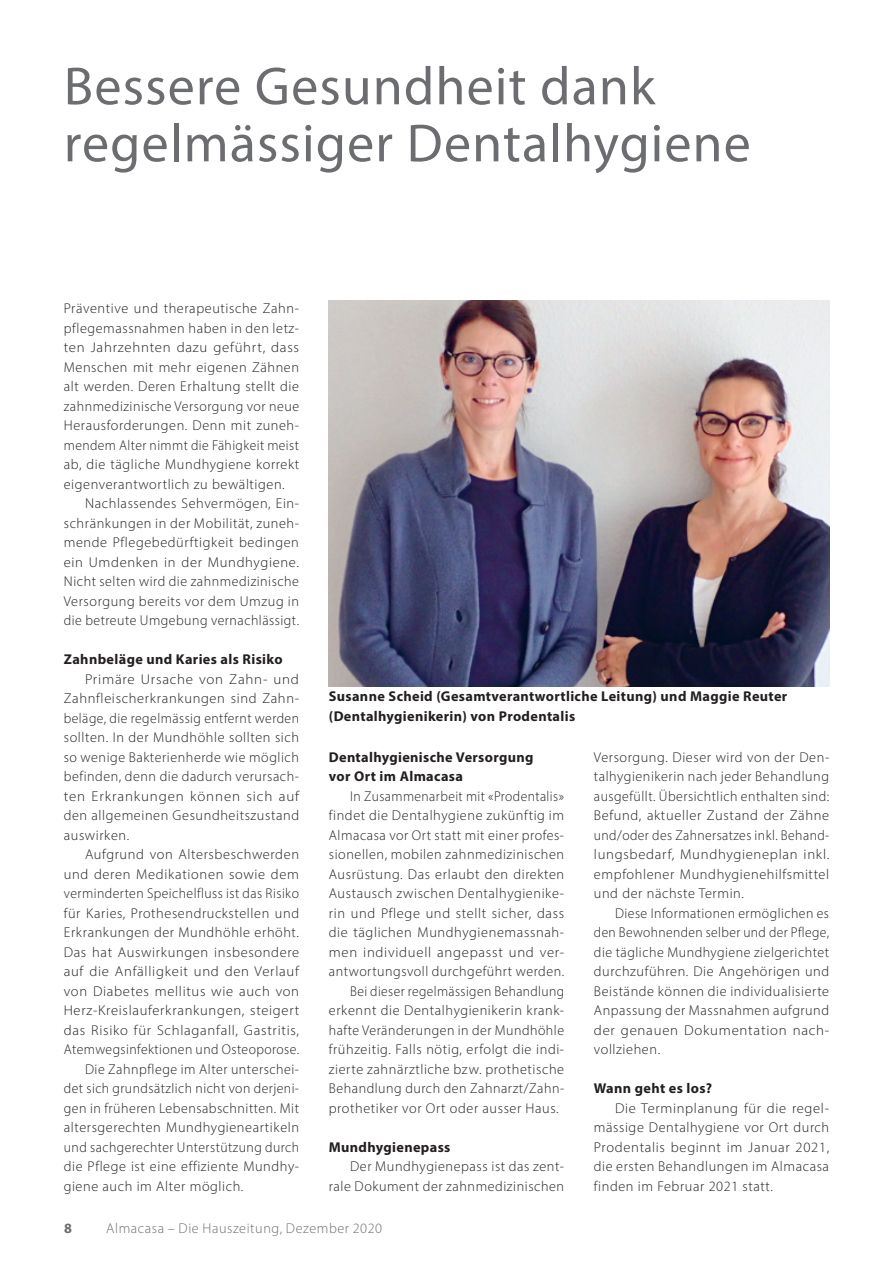
<style>
.page{position:relative;width:893px;height:1263px;background:#fff}
.page>*{position:absolute;margin:0;border:0;box-sizing:border-box;transform-origin:0 0}
.t1{font:54px/57px "Myriad Pro";letter-spacing:.02em;color:#6c6d70}
.t2{font:300 14.25px/19.5px "Myriad Pro";letter-spacing:.04em;color:#231f20;text-align:justify}
.t3{font:300 14.25px/19.5px "Myriad Pro";letter-spacing:.04em;color:#231f20;text-align:justify;scale:1.04 1}
.t4{font:700 14.25px/19.5px "Myriad Pro";letter-spacing:.025em;color:#231f20}
.t5{font:300 14.25px "Myriad Pro";letter-spacing:.04em;color:#231f20;scale:.96 1}
.t6{font:300 14.25px "Myriad Pro";letter-spacing:.04em;color:#231f20;scale:.95 1}
.t7{font:300 14.25px "Myriad Pro";letter-spacing:.04em;color:#6c6d70}
.t8{font:700 14.25px "Myriad Pro";color:#6c6d70}
</style>
<div class="page">
<img style="left:329px;top:301px;width:500px;height:386px">
<h1 class="t1" style="left:64px;top:57px;width:688px">Bessere Gesundheit dank regelmässiger Dentalhygiene</h1>
<p class="t2" style="left:64px;top:298px;width:237px">Präventive und therapeutische Zahn&shy;pflegemassnahmen haben in den letz&shy;ten Jahrzehnten dazu geführt, dass Menschen mit mehr eigenen Zähnen alt werden. Deren Erhaltung stellt die zahnmedizinische Versorgung vor neue Herausforderungen. Denn mit zuneh&shy;mendem Alter nimmt die Fähigkeit meist ab, die tägliche Mundhygiene korrekt eigenverantwortlich zu bewältigen.</p>
<p class="t2" style="left:64px;top:493px;width:237px;text-indent:21px">Nachlassendes Sehvermögen, Ein&shy;schränkungen in der Mobilität, zuneh&shy;mende Pflegebedürftigkeit bedingen ein Umdenken in der Mundhygiene.<br>Nicht selten wird die zahnmedizinische Versorgung bereits vor dem Umzug in die betreute Umgebung vernachlässigt.</p>
<p class="t4" style="left:64px;top:649px;width:220px">Zahnbeläge und Karies als Risiko</p>
<p class="t3" style="left:64px;top:669px;width:228px;text-indent:21px">Primäre Ursache von Zahn- und Zahnfleischerkrankungen sind Zahn&shy;beläge, die regelmässig entfernt werden sollten. In der Mundhöhle sollten sich so wenige Bakterienherde wie möglich befinden, denn die dadurch verursach&shy;ten Erkrankungen können sich auf den allgemeinen Gesundheitszustand auswirken.</p>
<p class="t2" style="left:85px;top:844px;width:216px">Aufgrund von Altersbeschwerden</p>
<p class="t2" style="left:64px;top:864px;width:237px">und deren Medikationen sowie dem</p>
<p class="t5" style="left:64px;top:885px;width:247px">verminderten Speichelfluss ist das Risiko</p>
<p class="t2" style="left:64px;top:903px;width:237px">für Karies, Prothesendruckstellen und</p>
<p class="t2" style="left:64px;top:922px;width:237px">Erkrankungen der Mundhöhle erhöht.</p>
<p class="t2" style="left:64px;top:942px;width:237px">Das hat Auswirkungen insbesondere</p>
<p class="t2" style="left:64px;top:961px;width:237px">auf die Anfälligkeit und den Verlauf</p>
<p class="t2" style="left:64px;top:981px;width:237px">von Diabetes mellitus wie auch von</p>
<p class="t2" style="left:64px;top:1000px;width:237px">Herz-Kreislauferkrankungen, steigert</p>
<p class="t2" style="left:64px;top:1020px;width:237px">das Risiko für Schlaganfall, Gastritis,</p>
<p class="t5" style="left:64px;top:1041px;width:247px">Atemwegsinfektionen und Osteoporose.</p>
<p class="t2" style="left:85px;top:1059px;width:216px">Die Zahnpflege im Alter unterschei-</p>
<p class="t5" style="left:64px;top:1080px;width:247px">det sich grundsätzlich nicht von derjeni-</p>
<p class="t2" style="left:64px;top:1098px;width:237px">gen in früheren Lebensabschnitten. Mit</p>
<p class="t2" style="left:64px;top:1117px;width:237px">altersgerechten Mundhygieneartikeln</p>
<p class="t5" style="left:64px;top:1138px;width:247px">und sachgerechter Unterstützung durch</p>
<p class="t2" style="left:64px;top:1156px;width:237px">die Pflege ist eine effiziente Mundhy-</p>
<p class="t2" style="left:64px;top:1176px;width:181px">giene auch im Alter möglich.</p>
<p class="t4" style="left:329px;top:686px;width:460px">Susanne Scheid (Gesamtverantwortliche Leitung) und Maggie Reuter (Dentalhygienikerin) von Prodentalis</p>
<p class="t4" style="left:329px;top:747px;width:206px">Dentalhygienische Versorgung vor Ort im Almacasa</p>
<p class="t6" style="left:350px;top:787px;width:227px">In Zusammenarbeit mit «Prodentalis»</p>
<p class="t2" style="left:329px;top:805px;width:237px">findet die Dentalhygiene zukünftig im</p>
<p class="t2" style="left:329px;top:825px;width:237px">Almacasa vor Ort statt mit einer profes-</p>
<p class="t2" style="left:329px;top:844px;width:237px">sionellen, mobilen zahnmedizinischen</p>
<p class="t2" style="left:329px;top:864px;width:237px">Ausrüstung. Das erlaubt den direkten</p>
<p class="t2" style="left:329px;top:883px;width:237px">Austausch zwischen Dentalhygienike-</p>
<p class="t2" style="left:329px;top:903px;width:237px">rin und Pflege und stellt sicher, dass</p>
<p class="t2" style="left:329px;top:922px;width:237px">die täglichen Mundhygienemassnah-</p>
<p class="t2" style="left:329px;top:942px;width:236px">men individuell angepasst und ver-</p>
<p class="t2" style="left:329px;top:961px;width:237px">antwortungsvoll durchgeführt werden.</p>
<p class="t6" style="left:350px;top:982px;width:227px">Bei dieser regelmässigen Behandlung</p>
<p class="t2" style="left:329px;top:1000px;width:237px">erkennt die Dentalhygienikerin krank-</p>
<p class="t2" style="left:329px;top:1020px;width:237px">hafte Veränderungen in der Mundhöhle</p>
<p class="t2" style="left:329px;top:1039px;width:237px">frühzeitig. Falls nötig, erfolgt die indi-</p>
<p class="t2" style="left:329px;top:1059px;width:237px">zierte zahnärztliche bzw. prothetische</p>
<p class="t2" style="left:329px;top:1078px;width:237px">Behandlung durch den Zahnarzt/Zahn-</p>
<p class="t2" style="left:329px;top:1098px;width:231px">prothetiker vor Ort oder ausser Haus.</p>
<p class="t4" style="left:329px;top:1137px;width:123px">Mundhygienepass</p>
<p class="t2" style="left:329px;top:1156px;width:237px;text-align:right">Der Mundhygienepass ist das zent&shy;rale Dokument der zahnmedizinischen</p>
<p class="t2" style="left:594px;top:747px;width:237px">Versorgung. Dieser wird von der Den&shy;talhygienikerin nach jeder Behandlung ausgefüllt. Übersichtlich enthalten sind:<br>Befund, aktueller Zustand der Zähne und/oder des Zahnersatzes inkl. Behand&shy;lungsbedarf, Mundhygieneplan inkl. empfohlener Mundhygienehilfsmittel und der nächste Termin.</p>
<p class="t2" style="left:594px;top:903px;width:237px;text-indent:21px">Diese Informationen ermöglichen es den Bewohnenden selber und der Pflege, die tägliche Mundhygiene zielgerichtet durchzuführen. Die Angehörigen und Beistände können die individualisierte Anpassung der Massnahmen aufgrund der genauen Dokumentation nach&shy;vollziehen.</p>
<p class="t4" style="left:594px;top:1078px;width:120px">Wann geht es los?</p>
<p class="t2" style="left:594px;top:1098px;width:237px;text-indent:21px">Die Terminplanung für die regel&shy;mässige Dentalhygiene vor Ort durch Prodentalis beginnt im Januar 2021, die ersten Behandlungen im Almacasa finden im Februar 2021 statt.</p>
<p class="t8" style="left:64px;top:1219px;width:9px">8</p>
<p class="t7" style="left:106px;top:1220px;width:278px">Almacasa – Die Hauszeitung, Dezember 2020</p>
</div>
